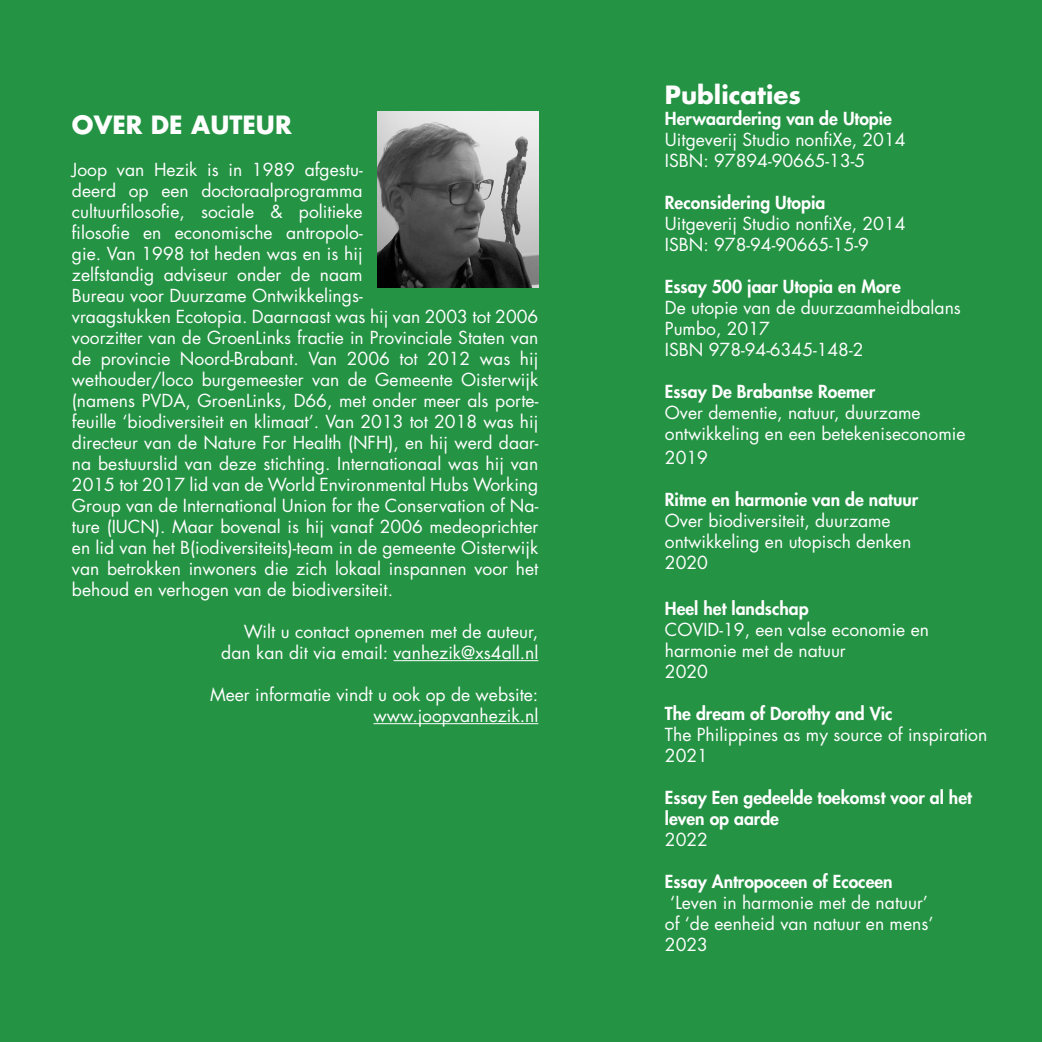
<style>
.page{position:relative;width:1042px;height:1042px;background:#259344}
.page>*{position:absolute;margin:0;border:0;box-sizing:border-box;transform-origin:0 0}
.basistekst{font:700 24.5px "Futura Std";color:#fff}
.subkopje_vet{font:700 24.5px "Futura Std";color:#fff}
.subkopje_vet-2{font:17.5px/21px "Futura Std";color:#fff}
.voetnoot_cijfer{font:17.5px "Futura Std";color:#fff}
.voetnoot_cijfer-2{font:800 17.5px/21px "Futura Std";color:#fff}
</style>
<div class="page">
<hr style="left:393px;top:660px;width:145px;height:1px;background:#fff">
<hr style="left:373px;top:723px;width:165px;height:1px;background:#fff">
<img style="left:377px;top:112px;width:161px;height:175px">
<p class="basistekst" style="left:72px;top:108px;width:221px">OVER DE AUTEUR</p>
<p class="subkopje_vet-2" style="left:72px;top:159px;width:468px">Joop van Hezik is in 1989 afgestu-<br>deerd op een doctoraalprogramma<br>cultuurfilosofie, sociale &amp; politieke<br>filosofie en economische antropolo-<br>gie. Van 1998 tot heden was en is hij<br>zelfstandig adviseur onder de naam<br>Bureau voor Duurzame Ontwikkelings-<br>vraagstukken Ecotopia. Daarnaast was hij van 2003 tot 2006 voorzitter van de GroenLinks fractie in Provinciale Staten van de provincie Noord-Brabant. Van 2006 tot 2012 was hij wethouder/loco burgemeester van de Gemeente Oisterwijk (namens PVDA, GroenLinks, D66, met onder meer als porte&shy;feuille ‘biodiversiteit en klimaat’. Van 2013 tot 2018 was hij directeur van de Nature For Health (NFH), en hij werd daar&shy;na bestuurslid van deze stichting. Internationaal was hij van 2015 tot 2017 lid van de World Environmental Hubs Working Group van de International Union for the Conservation of Na&shy;ture (IUCN). Maar bovenal is hij vanaf 2006 medeoprichter en lid van het B(iodiversiteits)-team in de gemeente Oisterwijk van betrokken inwoners die zich lokaal inspannen voor het behoud en verhogen van de biodiversiteit.</p>
<p class="subkopje_vet-2" style="left:244px;top:621px;width:296px">Wilt u contact opnemen met de auteur,</p>
<p class="subkopje_vet-2" style="left:221px;top:642px;width:318px">dan kan dit via email: vanhezik@xs4all.nl</p>
<p class="subkopje_vet-2" style="left:210px;top:684px;width:330px">Meer informatie vindt u ook op de website:</p>
<p class="subkopje_vet-2" style="left:373px;top:705px;width:166px">www.joopvanhezik.nl</p>
<p class="subkopje_vet" style="left:665px;top:79px;width:138px">Publicaties</p>
<p class="voetnoot_cijfer-2" style="left:665px;top:108px;width:229px">Herwaardering van de Utopie</p>
<p class="voetnoot_cijfer" style="left:665px;top:129px;width:242px">Uitgeverij Studio nonfiXe, 2014</p>
<p class="voetnoot_cijfer" style="left:665px;top:150px;width:202px">ISBN: 97894-90665-13-5</p>
<p class="voetnoot_cijfer-2" style="left:665px;top:192px;width:162px">Reconsidering Utopia</p>
<p class="voetnoot_cijfer" style="left:665px;top:213px;width:242px">Uitgeverij Studio nonfiXe, 2014</p>
<p class="voetnoot_cijfer" style="left:665px;top:234px;width:205px">ISBN: 978-94-90665-15-9</p>
<p class="voetnoot_cijfer-2" style="left:665px;top:276px;width:237px">Essay 500 jaar Utopia en More</p>
<p class="voetnoot_cijfer" style="left:665px;top:297px;width:297px">De utopie van de duurzaamheidbalans</p>
<p class="voetnoot_cijfer" style="left:665px;top:318px;width:107px">Pumbo, 2017</p>
<p class="voetnoot_cijfer" style="left:665px;top:339px;width:200px">ISBN 978-94-6345-148-2</p>
<p class="voetnoot_cijfer-2" style="left:665px;top:381px;width:212px">Essay De Brabantse Roemer</p>
<p class="voetnoot_cijfer" style="left:665px;top:402px;width:257px">Over dementie, natuur, duurzame</p>
<p class="voetnoot_cijfer" style="left:665px;top:423px;width:302px">ontwikkeling en een betekeniseconomie</p>
<p class="voetnoot_cijfer" style="left:665px;top:446px;width:45px">2019</p>
<p class="voetnoot_cijfer-2" style="left:665px;top:488px;width:255px">Ritme en harmonie van de natuur</p>
<p class="subkopje_vet-2" style="left:665px;top:510px;width:227px">Over biodiversiteit, duurzame</p>
<p class="subkopje_vet-2" style="left:665px;top:531px;width:248px">ontwikkeling en utopisch denken</p>
<p class="subkopje_vet-2" style="left:665px;top:552px;width:45px">2020</p>
<p class="voetnoot_cijfer-2" style="left:665px;top:598px;width:145px">Heel het landschap</p>
<p class="voetnoot_cijfer" style="left:665px;top:618px;width:266px">COVID-19, een valse economie en</p>
<p class="voetnoot_cijfer" style="left:665px;top:639px;width:182px">harmonie met de natuur</p>
<p class="voetnoot_cijfer" style="left:665px;top:660px;width:45px">2020</p>
<p class="voetnoot_cijfer-2" style="left:665px;top:703px;width:229px">The dream of Dorothy and Vic</p>
<p class="voetnoot_cijfer" style="left:665px;top:723px;width:324px">The Philippines as my source of inspiration</p>
<p class="voetnoot_cijfer" style="left:665px;top:744px;width:45px">2021</p>
<p class="voetnoot_cijfer-2" style="left:665px;top:787px;width:309px">Essay Een gedeelde toekomst voor al het leven op aarde</p>
<p class="voetnoot_cijfer" style="left:665px;top:828px;width:45px">2022</p>
<p class="voetnoot_cijfer-2" style="left:665px;top:871px;width:229px">Essay Antropoceen of Ecoceen</p>
<p class="voetnoot_cijfer" style="left:670px;top:891px;width:259px">‘Leven in harmonie met de natuur’</p>
<p class="voetnoot_cijfer" style="left:665px;top:912px;width:270px">of ‘de eenheid van natuur en mens’</p>
<p class="voetnoot_cijfer" style="left:665px;top:933px;width:45px">2023</p>
</div>
